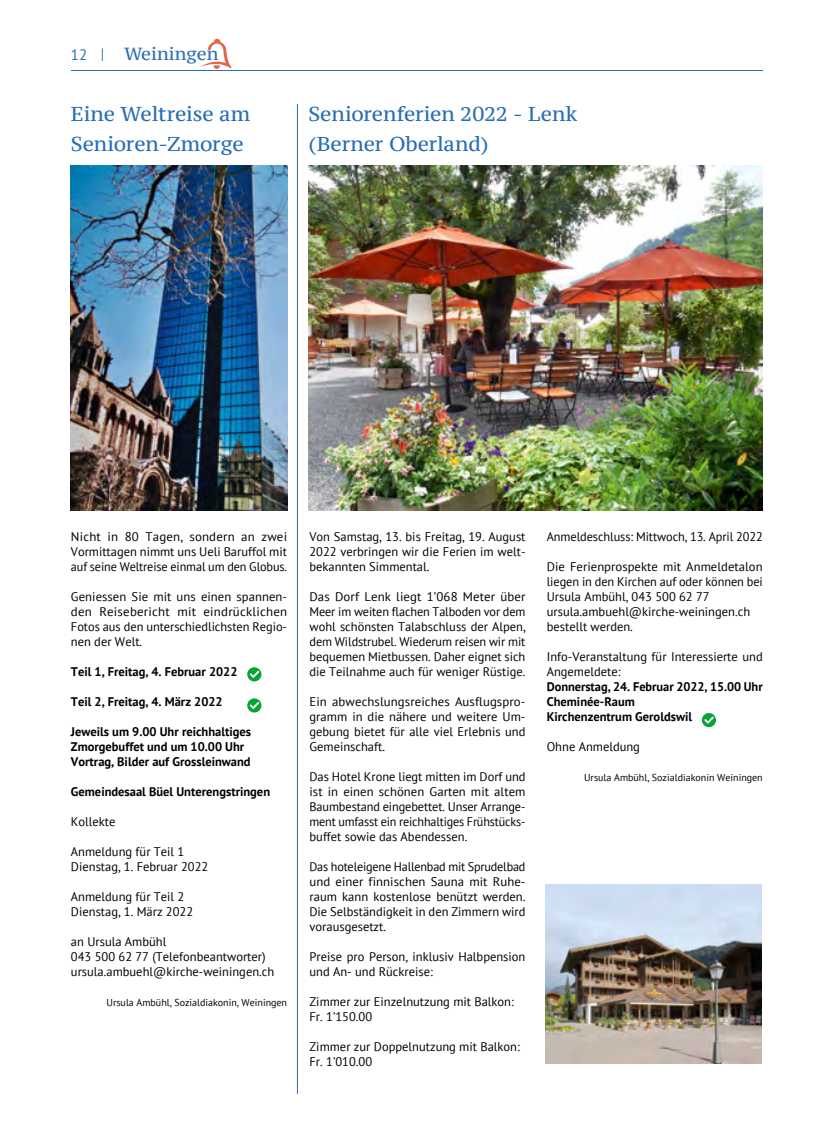
<style>
.page{position:relative;width:833px;height:1134px;background:#fff}
.page>*{position:absolute;margin:0;border:0;box-sizing:border-box;transform-origin:0 0}
.t1{font:20px/30px "PT Serif Caption";letter-spacing:-.01em;color:#286db5}
.t2{font:17.5px "PT Serif Caption";color:#286db5}
.t3{font:15px "PT Sans";color:#286db5}
.t4{font:12.5px/15px "PT Sans";color:#000}
.t5{font:700 12.5px/15px "PT Sans";color:#000}
.t6{font:10px "PT Sans";color:#000}
</style>
<div class="page">
<hr style="left:71px;top:70px;width:691px;height:1px;background:#286db5">
<img style="left:71px;top:165px;width:216px;height:345px">
<div style="left:247px;top:698px;width:14px;height:14px;background:#05a535;border-radius:50%"></div>
<svg style="left:250px;top:702px;width:9px;height:7px"></svg>
<div style="left:247px;top:667px;width:14px;height:14px;background:#05a535;border-radius:50%"></div>
<svg style="left:250px;top:671px;width:9px;height:7px"></svg>
<svg style="left:200px;top:39px;width:32px;height:30px"></svg>
<img style="left:309px;top:165px;width:453px;height:345px">
<img style="left:545px;top:884px;width:217px;height:180px">
<div style="left:702px;top:713px;width:14px;height:14px;background:#05a535;border-radius:50%"></div>
<svg style="left:704px;top:717px;width:10px;height:7px"></svg>
<hr style="left:297px;top:104px;width:1px;height:990px;background:#286db5">
<p class="t3" style="left:71px;top:45px;width:35px">12 |</p>
<h2 class="t2" style="left:124px;top:43px;width:96px">Weiningen</h2>
<h1 class="t1" style="left:71px;top:99px;width:181px">Eine Weltreise am<br>Senioren-Zmorge</h1>
<h1 class="t1" style="left:308px;top:99px;width:271px">Seniorenferien 2022 - Lenk (Berner Oberland)</h1>
<p class="t4" style="left:71px;top:529px;width:218px;text-align:justify">Nicht in 80 Tagen, sondern an zwei Vormittagen nimmt uns Ueli Baruffol mit auf seine Weltreise einmal um den Globus.</p>
<p class="t4" style="left:71px;top:589px;width:218px;text-align:justify">Geniessen Sie mit uns einen spannen&shy;den Reisebericht mit eindrücklichen Fotos aus den unterschiedlichsten Regio&shy;nen der Welt.</p>
<p class="t5" style="left:71px;top:664px;width:168px">Teil 1, Freitag, 4. Februar 2022</p>
<p class="t5" style="left:71px;top:694px;width:153px">Teil 2, Freitag, 4. März 2022</p>
<p class="t5" style="left:71px;top:724px;width:182px">Jeweils um 9.00 Uhr reichhaltiges<br>Zmorgebuffet und um 10.00 Uhr<br>Vortrag, Bilder auf Grossleinwand</p>
<p class="t5" style="left:71px;top:784px;width:201px">Gemeindesaal Büel Unterengstringen</p>
<p class="t4" style="left:71px;top:814px;width:46px">Kollekte</p>
<p class="t4" style="left:71px;top:844px;width:139px">Anmeldung für Teil 1<br>Dienstag, 1. Februar 2022</p>
<p class="t4" style="left:71px;top:889px;width:124px">Anmeldung für Teil 2<br>Dienstag, 1. März 2022</p>
<p class="t4" style="left:71px;top:934px;width:205px">an Ursula Ambühl<br>043 500 62 77 (Telefonbeantworter) ursula.ambuehl@kirche-weiningen.ch</p>
<p class="t6" style="left:106px;top:996px;width:182px">Ursula Ambühl, Sozialdiakonin, Weiningen</p>
<p class="t4" style="left:309px;top:528px;width:217px;text-align:justify">Von Samstag, 13. bis Freitag, 19. August 2022 verbringen wir die Ferien im welt&shy;bekannten Simmental.</p>
<p class="t4" style="left:309px;top:588px;width:217px;text-align:justify">Das Dorf Lenk liegt 1’068 Meter über Meer im weiten flachen Talboden vor dem wohl schönsten Talabschluss der Alpen, dem Wildstrubel. Wiederum reisen wir mit bequemen Mietbussen. Daher eignet sich die Teilnahme auch für weniger Rüstige.</p>
<p class="t4" style="left:309px;top:693px;width:217px;text-align:justify">Ein abwechslungsreiches Ausflugspro&shy;gramm in die nähere und weitere Um&shy;gebung bietet für alle viel Erlebnis und Gemeinschaft.</p>
<p class="t4" style="left:309px;top:768px;width:218px;text-align:justify">Das Hotel Krone liegt mitten im Dorf und ist in einen schönen Garten mit altem Baumbestand eingebettet. Unser Arrange&shy;ment umfasst ein reichhaltiges Frühstücks&shy;buffet sowie das Abendessen.</p>
<p class="t4" style="left:309px;top:858px;width:217px;text-align:justify">Das hoteleigene Hallenbad mit Sprudelbad und einer finnischen Sauna mit Ruhe&shy;raum kann kostenlose benützt werden.<br>Die Selbständigkeit in den Zimmern wird vorausgesetzt.</p>
<p class="t4" style="left:309px;top:948px;width:217px">Preise pro Person, inklusiv Halbpension und An- und Rückreise:</p>
<p class="t4" style="left:309px;top:993px;width:206px">Zimmer zur Einzelnutzung mit Balkon:<br>Fr. 1’150.00</p>
<p class="t4" style="left:309px;top:1038px;width:212px">Zimmer zur Doppelnutzung mit Balkon:<br>Fr. 1’010.00</p>
<p class="t4" style="left:547px;top:528px;width:218px">Anmeldeschluss: Mittwoch, 13. April 2022</p>
<p class="t4" style="left:547px;top:558px;width:218px">Die Ferienprospekte mit Anmeldetalon liegen in den Kirchen auf oder können bei<br>Ursula Ambühl, 043 500 62 77 ursula.ambuehl@kirche-weiningen.ch bestellt werden.</p>
<p class="t4" style="left:547px;top:648px;width:217px">Info-Veranstaltung für Interessierte und<br>Angemeldete:</p>
<p class="t5" style="left:547px;top:678px;width:217px">Donnerstag, 24. Februar 2022, 15.00 Uhr<br>Cheminée-Raum<br>Kirchenzentrum Geroldswil</p>
<p class="t4" style="left:547px;top:738px;width:95px">Ohne Anmeldung</p>
<p class="t6" style="left:584px;top:771px;width:180px">Ursula Ambühl, Sozialdiakonin Weiningen</p>
</div>
